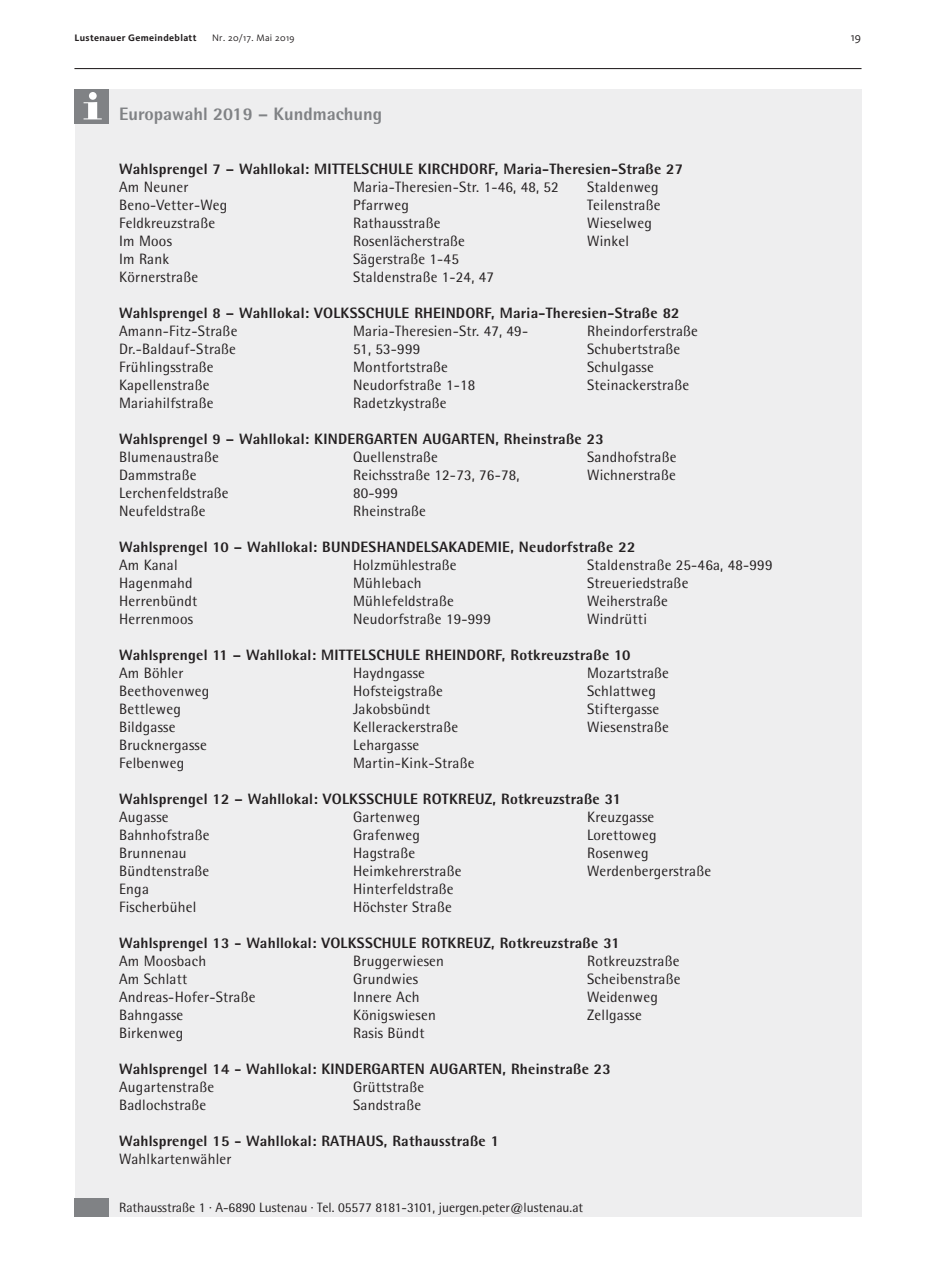
<style>
.page{position:relative;width:936px;height:1276px;background:#fff}
.page>*{position:absolute;margin:0;border:0;box-sizing:border-box;transform-origin:0 0}
.t1{font:800 18px "Rotis Semi Sans";color:#808285}
.t2{font:15px "Rotis Semi Sans";letter-spacing:.015em;color:#231f20}
.t3{font:800 15px "Rotis Semi Sans";letter-spacing:.015em;color:#231f20}
.t4{font:13.5px "Rotis Semi Sans";color:#231f20}
.t5{font:12px "Kievit";color:#231f20}
.t6{font:700 9.75px "Kievit";letter-spacing:.035em;color:#231f20}
.t7{font:9.75px "Kievit";letter-spacing:.035em;color:#231f20}
</style>
<div class="page">
<hr style="left:74px;top:68px;width:787px;height:1px;background:#231f20">
<div style="left:75px;top:89px;width:786px;height:1127px;background:#eeeeef"></div>
<div style="left:74px;top:1197px;width:34px;height:19px;background:#808285"></div>
<div style="left:75px;top:89px;width:34px;height:34px;background:#808285"></div>
<svg style="left:84px;top:102px;width:18px;height:17px"></svg>
<div style="left:89px;top:92px;width:8px;height:8px;background:#fff;border-radius:50%"></div>
<p class="t6" style="left:74px;top:32px;width:124px">Lustenauer Gemeindeblatt</p>
<p class="t7" style="left:212px;top:32px;width:84px">Nr. 20/17. Mai 2019</p>
<p class="t5" style="left:850px;top:30px;width:12px">19</p>
<p class="t1" style="left:119px;top:107px;width:264px">Europawahl 2019 – Kundmachung</p>
<p class="t3" style="left:119px;top:164px;width:565px">Wahlsprengel 7 – Wahllokal: MITTELSCHULE KIRCHDORF, Maria-Theresien-Straße 27</p>
<p class="t2" style="left:119px;top:182px;width:71px">Am Neuner</p>
<p class="t2" style="left:353px;top:182px;width:207px">Maria-Theresien-Str. 1-46, 48, 52</p>
<p class="t2" style="left:587px;top:182px;width:73px">Staldenweg</p>
<p class="t2" style="left:119px;top:200px;width:110px">Beno-Vetter-Weg</p>
<p class="t2" style="left:353px;top:200px;width:57px">Pfarrweg</p>
<p class="t2" style="left:587px;top:200px;width:75px">Teilenstraße</p>
<p class="t2" style="left:119px;top:218px;width:98px">Feldkreuzstraße</p>
<p class="t2" style="left:353px;top:218px;width:89px">Rathausstraße</p>
<p class="t2" style="left:587px;top:218px;width:66px">Wieselweg</p>
<p class="t2" style="left:119px;top:236px;width:54px">Im Moos</p>
<p class="t2" style="left:353px;top:236px;width:113px">Rosenlächerstraße</p>
<p class="t2" style="left:587px;top:236px;width:43px">Winkel</p>
<p class="t2" style="left:119px;top:254px;width:52px">Im Rank</p>
<p class="t2" style="left:353px;top:254px;width:107px">Sägerstraße 1-45</p>
<p class="t2" style="left:119px;top:272px;width:80px">Körnerstraße</p>
<p class="t2" style="left:353px;top:272px;width:142px">Staldenstraße 1-24, 47</p>
<p class="t3" style="left:119px;top:308px;width:562px">Wahlsprengel 8 – Wahllokal: VOLKSSCHULE RHEINDORF, Maria-Theresien-Straße 82</p>
<p class="t2" style="left:119px;top:326px;width:120px">Amann-Fitz-Straße</p>
<p class="t2" style="left:353px;top:326px;width:176px">Maria-Theresien-Str. 47, 49-</p>
<p class="t2" style="left:587px;top:326px;width:112px">Rheindorferstraße</p>
<p class="t2" style="left:119px;top:344px;width:118px">Dr.-Baldauf-Straße</p>
<p class="t2" style="left:353px;top:344px;width:69px">51, 53-999</p>
<p class="t2" style="left:587px;top:344px;width:95px">Schubertstraße</p>
<p class="t2" style="left:119px;top:362px;width:96px">Frühlingsstraße</p>
<p class="t2" style="left:353px;top:362px;width:96px">Montfortstraße</p>
<p class="t2" style="left:587px;top:362px;width:68px">Schulgasse</p>
<p class="t2" style="left:119px;top:380px;width:92px">Kapellenstraße</p>
<p class="t2" style="left:353px;top:380px;width:124px">Neudorfstraße 1-18</p>
<p class="t2" style="left:587px;top:380px;width:103px">Steinackerstraße</p>
<p class="t2" style="left:119px;top:398px;width:96px">Mariahilfstraße</p>
<p class="t2" style="left:353px;top:398px;width:95px">Radetzkystraße</p>
<p class="t3" style="left:119px;top:434px;width:486px">Wahlsprengel 9 – Wahllokal: KINDERGARTEN AUGARTEN, Rheinstraße 23</p>
<p class="t2" style="left:119px;top:452px;width:101px">Blumenaustraße</p>
<p class="t2" style="left:353px;top:452px;width:86px">Quellenstraße</p>
<p class="t2" style="left:587px;top:452px;width:91px">Sandhofstraße</p>
<p class="t2" style="left:119px;top:470px;width:79px">Dammstraße</p>
<p class="t2" style="left:353px;top:470px;width:168px">Reichsstraße 12-73, 76-78,</p>
<p class="t2" style="left:587px;top:470px;width:90px">Wichnerstraße</p>
<p class="t2" style="left:119px;top:488px;width:111px">Lerchenfeldstraße</p>
<p class="t2" style="left:353px;top:488px;width:46px">80-999</p>
<p class="t2" style="left:119px;top:506px;width:88px">Neufeldstraße</p>
<p class="t2" style="left:353px;top:506px;width:74px">Rheinstraße</p>
<p class="t3" style="left:119px;top:542px;width:517px">Wahlsprengel 10 – Wahllokal: BUNDESHANDELSAKADEMIE, Neudorfstraße 22</p>
<p class="t2" style="left:119px;top:560px;width:60px">Am Kanal</p>
<p class="t2" style="left:353px;top:560px;width:105px">Holzmühlestraße</p>
<p class="t2" style="left:587px;top:560px;width:187px">Staldenstraße 25-46a, 48-999</p>
<p class="t2" style="left:119px;top:578px;width:75px">Hagenmahd</p>
<p class="t2" style="left:353px;top:578px;width:70px">Mühlebach</p>
<p class="t2" style="left:587px;top:578px;width:103px">Streueriedstraße</p>
<p class="t2" style="left:119px;top:596px;width:80px">Herrenbündt</p>
<p class="t2" style="left:353px;top:596px;width:102px">Mühlefeldstraße</p>
<p class="t2" style="left:587px;top:596px;width:82px">Weiherstraße</p>
<p class="t2" style="left:119px;top:614px;width:75px">Herrenmoos</p>
<p class="t2" style="left:353px;top:614px;width:139px">Neudorfstraße 19-999</p>
<p class="t2" style="left:587px;top:614px;width:61px">Windrütti</p>
<p class="t3" style="left:119px;top:650px;width:513px">Wahlsprengel 11 – Wahllokal: MITTELSCHULE RHEINDORF, Rotkreuzstraße 10</p>
<p class="t2" style="left:119px;top:668px;width:66px">Am Böhler</p>
<p class="t2" style="left:353px;top:668px;width:73px">Haydngasse</p>
<p class="t2" style="left:587px;top:668px;width:83px">Mozartstraße</p>
<p class="t2" style="left:119px;top:686px;width:92px">Beethovenweg</p>
<p class="t2" style="left:353px;top:686px;width:91px">Hofsteigstraße</p>
<p class="t2" style="left:587px;top:686px;width:70px">Schlattweg</p>
<p class="t2" style="left:119px;top:704px;width:63px">Bettleweg</p>
<p class="t2" style="left:353px;top:704px;width:79px">Jakobsbündt</p>
<p class="t2" style="left:587px;top:704px;width:73px">Stiftergasse</p>
<p class="t2" style="left:119px;top:722px;width:58px">Bildgasse</p>
<p class="t2" style="left:353px;top:722px;width:106px">Kellerackerstraße</p>
<p class="t2" style="left:587px;top:722px;width:83px">Wiesenstraße</p>
<p class="t2" style="left:119px;top:740px;width:89px">Brucknergasse</p>
<p class="t2" style="left:353px;top:740px;width:68px">Lehargasse</p>
<p class="t2" style="left:119px;top:758px;width:67px">Felbenweg</p>
<p class="t2" style="left:353px;top:758px;width:123px">Martin-Kink-Straße</p>
<p class="t3" style="left:119px;top:794px;width:503px">Wahlsprengel 12 – Wahllokal: VOLKSSCHULE ROTKREUZ, Rotkreuzstraße 31</p>
<p class="t2" style="left:119px;top:812px;width:51px">Augasse</p>
<p class="t2" style="left:353px;top:812px;width:69px">Gartenweg</p>
<p class="t2" style="left:587px;top:812px;width:69px">Kreuzgasse</p>
<p class="t2" style="left:119px;top:830px;width:92px">Bahnhofstraße</p>
<p class="t2" style="left:353px;top:830px;width:68px">Grafenweg</p>
<p class="t2" style="left:587px;top:830px;width:71px">Lorettoweg</p>
<p class="t2" style="left:119px;top:848px;width:69px">Brunnenau</p>
<p class="t2" style="left:353px;top:848px;width:64px">Hagstraße</p>
<p class="t2" style="left:587px;top:848px;width:63px">Rosenweg</p>
<p class="t2" style="left:119px;top:866px;width:92px">Bündtenstraße</p>
<p class="t2" style="left:353px;top:866px;width:110px">Heimkehrerstraße</p>
<p class="t2" style="left:587px;top:866px;width:125px">Werdenbergerstraße</p>
<p class="t2" style="left:119px;top:884px;width:31px">Enga</p>
<p class="t2" style="left:353px;top:884px;width:102px">Hinterfeldstraße</p>
<p class="t2" style="left:119px;top:902px;width:79px">Fischerbühel</p>
<p class="t2" style="left:353px;top:902px;width:100px">Höchster Straße</p>
<p class="t3" style="left:119px;top:938px;width:502px">Wahlsprengel 13 - Wahllokal: VOLKSSCHULE ROTKREUZ, Rotkreuzstraße 31</p>
<p class="t2" style="left:119px;top:956px;width:89px">Am Moosbach</p>
<p class="t2" style="left:353px;top:956px;width:92px">Bruggerwiesen</p>
<p class="t2" style="left:587px;top:956px;width:94px">Rotkreuzstraße</p>
<p class="t2" style="left:119px;top:974px;width:70px">Am Schlatt</p>
<p class="t2" style="left:353px;top:974px;width:66px">Grundwies</p>
<p class="t2" style="left:587px;top:974px;width:95px">Scheibenstraße</p>
<p class="t2" style="left:119px;top:992px;width:138px">Andreas-Hofer-Straße</p>
<p class="t2" style="left:353px;top:992px;width:68px">Innere Ach</p>
<p class="t2" style="left:587px;top:992px;width:72px">Weidenweg</p>
<p class="t2" style="left:119px;top:1010px;width:66px">Bahngasse</p>
<p class="t2" style="left:353px;top:1010px;width:84px">Königswiesen</p>
<p class="t2" style="left:587px;top:1010px;width:56px">Zellgasse</p>
<p class="t2" style="left:119px;top:1028px;width:66px">Birkenweg</p>
<p class="t2" style="left:353px;top:1028px;width:73px">Rasis Bündt</p>
<p class="t3" style="left:119px;top:1064px;width:493px">Wahlsprengel 14 - Wahllokal: KINDERGARTEN AUGARTEN, Rheinstraße 23</p>
<p class="t2" style="left:119px;top:1082px;width:97px">Augartenstraße</p>
<p class="t2" style="left:353px;top:1082px;width:73px">Grüttstraße</p>
<p class="t2" style="left:119px;top:1100px;width:89px">Badlochstraße</p>
<p class="t2" style="left:353px;top:1100px;width:70px">Sandstraße</p>
<p class="t3" style="left:119px;top:1136px;width:381px">Wahlsprengel 15 - Wahllokal: RATHAUS, Rathausstraße 1</p>
<p class="t2" style="left:119px;top:1154px;width:114px">Wahlkartenwähler</p>
<p class="t4" style="left:119px;top:1202px;width:465px">Rathausstraße 1 · A-6890 Lustenau · Tel. 05577 8181-3101, juergen.peter@lustenau.at</p>
</div>
